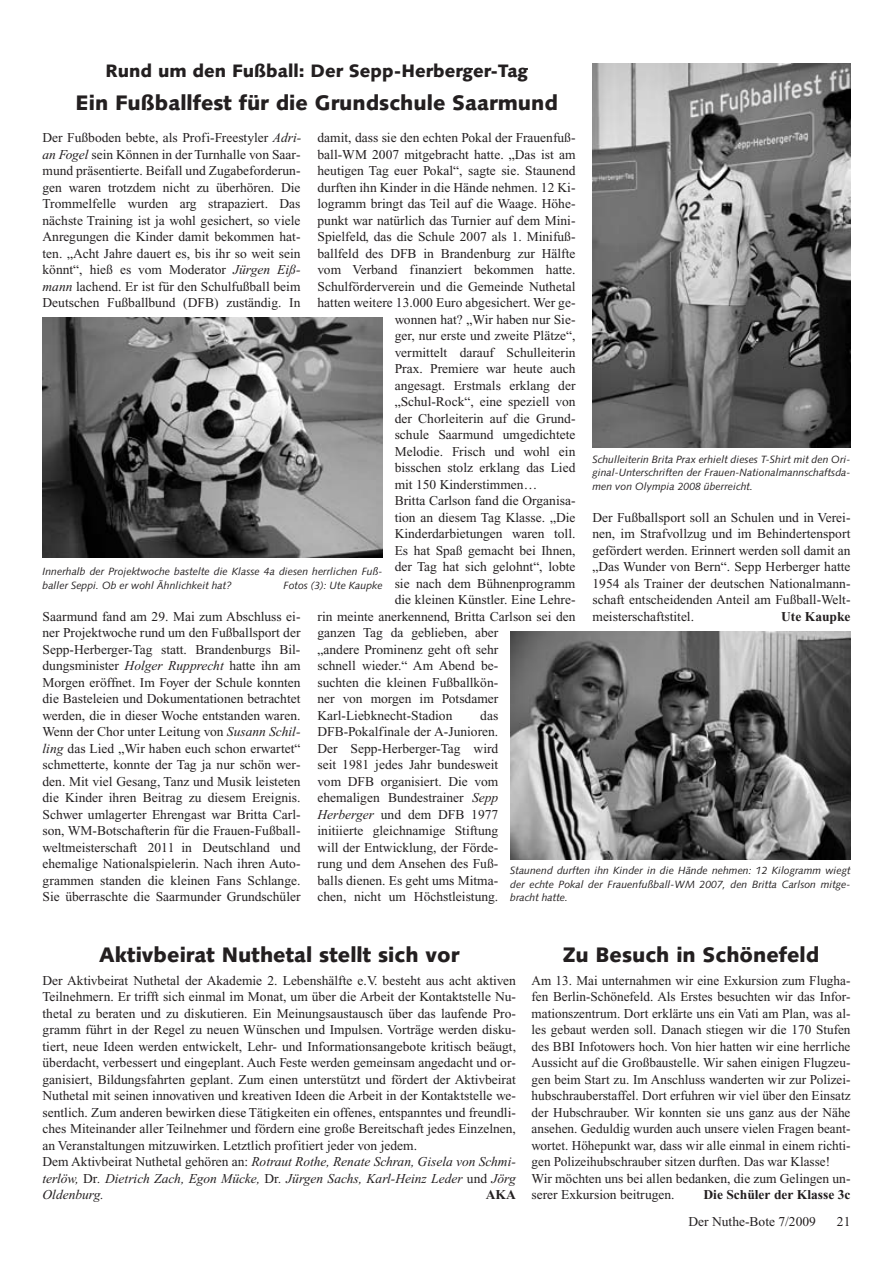
<style>
.page{position:relative;width:893px;height:1263px;background:#fff}
.page>*{position:absolute;margin:0;border:0;box-sizing:border-box;transform-origin:0 0}
.t1{font:900 21px "Syntax";color:#231f20}
.t2{font:900 18px "Syntax";color:#231f20}
.t3{font:13.5px/16.5px "Times New Roman";color:#231f20;text-align:justify}
.t4{font:700 13.5px "Times New Roman";color:#231f20}
.t5{font:italic 10.5px/13.5px "Syntax";color:#231f20;text-align:justify}
.s1{font-style:italic}
.s2{color:#fff}
</style>
<div class="page">
<img style="left:43px;top:318px;width:340px;height:239px">
<img style="left:592px;top:64px;width:258px;height:384px">
<img style="left:510px;top:632px;width:340px;height:228px">
<h2 class="t2" style="left:106px;top:62px;width:424px">Rund um den Fußball: Der Sepp-Herberger-Tag</h2>
<h1 class="t1" style="left:76px;top:92px;width:484px">Ein Fußballfest für die Grundschule Saarmund</h1>
<p class="t3" style="left:43px;top:131px;width:260px">Der Fußboden bebte, als Profi-Freestyler <span class="s1">Adri&shy;an Fogel</span> sein Können in der Turnhalle von Saar&shy;mund präsentierte. Beifall und Zugabeforderun&shy;gen waren trotzdem nicht zu überhören. Die Trommelfelle wurden arg strapaziert. Das nächste Training ist ja wohl gesichert, so viele Anregungen die Kinder damit bekommen hat&shy;ten. „Acht Jahre dauert es, bis ihr so weit sein könnt“, hieß es vom Moderator <span class="s1">Jürgen Eiß&shy;mann</span> lachend. Er ist für den Schulfußball beim Deutschen Fußballbund (DFB) zuständig. In</p>
<p class="t3" style="left:317px;top:131px;width:259px">damit, dass sie den echten Pokal der Frauenfuß-</p>
<p class="t3" style="left:317px;top:147px;width:260px">ball-WM 2007 mitgebracht hatte. „Das ist am</p>
<p class="t3" style="left:317px;top:164px;width:259px">heutigen Tag euer Pokal“, sagte sie. Staunend</p>
<p class="t3" style="left:317px;top:180px;width:259px">durften ihn Kinder in die Hände nehmen. 12 Ki-</p>
<p class="t3" style="left:317px;top:197px;width:260px">logramm bringt das Teil auf die Waage. Höhe-</p>
<p class="t3" style="left:317px;top:213px;width:259px">punkt war natürlich das Turnier auf dem Mini-</p>
<p class="t3" style="left:317px;top:230px;width:260px">Spielfeld, das die Schule 2007 als 1. Minifuß-</p>
<p class="t3" style="left:317px;top:246px;width:260px">ballfeld des DFB in Brandenburg zur Hälfte</p>
<p class="t3" style="left:317px;top:263px;width:260px">vom Verband finanziert bekommen hatte.</p>
<p class="t3" style="left:317px;top:279px;width:260px">Schulförderverein und die Gemeinde Nuthetal</p>
<p class="t3" style="left:317px;top:296px;width:260px">hatten weitere 13.000 Euro abgesichert. Wer ge-</p>
<p class="t3" style="left:395px;top:312px;width:182px">wonnen hat? „Wir haben nur Sie-</p>
<p class="t3" style="left:395px;top:329px;width:182px">ger, nur erste und zweite Plätze“,</p>
<p class="t3" style="left:395px;top:345px;width:182px">vermittelt darauf Schulleiterin</p>
<p class="t3" style="left:395px;top:362px;width:182px">Prax. Premiere war heute auch</p>
<p class="t3" style="left:395px;top:378px;width:182px">angesagt. Erstmals erklang der</p>
<p class="t3" style="left:395px;top:395px;width:182px">„Schul-Rock“, eine speziell von</p>
<p class="t3" style="left:395px;top:411px;width:182px">der Chorleiterin auf die Grund-</p>
<p class="t3" style="left:395px;top:428px;width:182px">schule Saarmund umgedichtete</p>
<p class="t3" style="left:395px;top:444px;width:182px">Melodie. Frisch und wohl ein</p>
<p class="t3" style="left:395px;top:461px;width:182px">bisschen stolz erklang das Lied</p>
<p class="t3" style="left:395px;top:477px;width:144px">mit 150 Kinderstimmen…</p>
<p class="t3" style="left:395px;top:494px;width:182px">Britta Carlson fand die Organisa-</p>
<p class="t3" style="left:395px;top:510px;width:182px">tion an diesem Tag Klasse. „Die</p>
<p class="t3" style="left:395px;top:527px;width:182px">Kinderdarbietungen waren toll.</p>
<p class="t3" style="left:395px;top:543px;width:182px">Es hat Spaß gemacht bei Ihnen,</p>
<p class="t3" style="left:395px;top:560px;width:182px">der Tag hat sich gelohnt“, lobte</p>
<p class="t3" style="left:395px;top:576px;width:182px">sie nach dem Bühnenprogramm</p>
<p class="t3" style="left:395px;top:593px;width:182px">die kleinen Künstler. Eine Lehre-</p>
<p class="t3" style="left:317px;top:609px;width:259px">rin meinte anerkennend, Britta Carlson sei den</p>
<p class="t3" style="left:317px;top:626px;width:182px">ganzen Tag da geblieben, aber</p>
<p class="t3" style="left:317px;top:642px;width:182px">„andere Prominenz geht oft sehr</p>
<p class="t3" style="left:317px;top:659px;width:182px">schnell wieder.“ Am Abend be-</p>
<p class="t3" style="left:317px;top:675px;width:182px">suchten die kleinen Fußballkön-</p>
<p class="t3" style="left:317px;top:692px;width:182px">ner von morgen im Potsdamer</p>
<p class="t3" style="left:317px;top:708px;width:136px">Karl-Liebknecht-Stadion</p>
<p class="t5" style="left:592px;top:453px;width:260px">Schulleiterin Brita Prax erhielt dieses T-Shirt mit den Ori&shy;ginal-Unterschriften der Frauen-Nationalmannschaftsda&shy;men von Olympia 2008 überreicht.</p>
<p class="t3" style="left:592px;top:510px;width:260px">Der Fußballsport soll an Schulen und in Verei&shy;nen, im Strafvollzug und im Behindertensport gefördert werden. Erinnert werden soll damit an „Das Wunder von Bern“. Sepp Herberger hatte 1954 als Trainer der deutschen Nationalmann&shy;schaft entscheidenden Anteil am Fußball-Welt&shy;meisterschaftstitel.</p>
<p class="t5" style="left:43px;top:566px;width:342px">Innerhalb der Projektwoche bastelte die Klasse 4a diesen herrlichen Fuß&shy;baller Seppi. Ob er wohl Ähnlichkeit hat?</p>
<p class="t5" style="left:284px;top:579px;width:101px">Fotos (3): Ute Kaupke</p>
<p class="t3" style="left:43px;top:609px;width:260px">Saarmund fand am 29. Mai zum Abschluss ei&shy;ner Projektwoche rund um den Fußballsport der Sepp-Herberger-Tag statt. Brandenburgs Bil&shy;dungsminister <span class="s1">Holger Rupprecht</span> hatte ihn am Morgen eröffnet. Im Foyer der Schule konnten die Basteleien und Dokumentationen betrachtet werden, die in dieser Woche entstanden waren.<br>Wenn der Chor unter Leitung von <span class="s1">Susann Schil&shy;ling</span> das Lied „Wir haben euch schon erwartet“ schmetterte, konnte der Tag ja nur schön wer&shy;den. Mit viel Gesang, Tanz und Musik leisteten die Kinder ihren Beitrag zu diesem Ereignis.<br>Schwer umlagerter Ehrengast war Britta Carl&shy;son, WM-Botschafterin für die Frauen-Fußball&shy;weltmeisterschaft 2011 in Deutschland und ehemalige Nationalspielerin. Nach ihren Auto&shy;grammen standen die kleinen Fans Schlange.<br>Sie überraschte die Saarmunder Grundschüler</p>
<p class="t4" style="left:781px;top:611px;width:71px">Ute Kaupke</p>
<p class="t3" style="left:317px;top:708px;width:182px;text-indent:163px">das DFB-Pokalfinale der A-Junioren.<br>Der Sepp-Herberger-Tag wird seit 1981 jedes Jahr bundesweit vom DFB organisiert. Die vom ehemaligen Bundestrainer <span class="s1">Sepp Herberger</span> und dem DFB 1977 initiierte gleichnamige Stiftung will der Entwicklung, der Förde&shy;rung und dem Ansehen des Fuß&shy;balls dienen. Es geht ums Mitma&shy;chen, nicht um Höchstleistung.</p>
<p class="t5" style="left:510px;top:864px;width:342px">Staunend durften ihn Kinder in die Hände nehmen: 12 Kilogramm wiegt der echte Pokal der Frauenfußball-WM 2007, den Britta Carlson mitge&shy;bracht hatte.</p>
<h1 class="t1" style="left:99px;top:944px;width:362px">Aktivbeirat Nuthetal stellt sich vor</h1>
<p class="t3" style="left:43px;top:973px;width:475px;text-align:left">Der Aktivbeirat Nuthetal der Akademie 2. Lebenshälfte e.V. besteht aus acht aktiven Teilnehmern. Er trifft sich einmal im Monat, um über die Arbeit der Kontaktstelle Nu&shy;thetal zu beraten und zu diskutieren. Ein Meinungsaustausch über das laufende Pro&shy;gramm führt in der Regel zu neuen Wünschen und Impulsen. Vorträge werden disku&shy;tiert, neue Ideen werden entwickelt, Lehr- und Informationsangebote kritisch beäugt, überdacht, verbessert und eingeplant. Auch Feste werden gemeinsam angedacht und or&shy;ganisiert, Bildungsfahrten geplant. Zum einen unterstützt und fördert der Aktivbeirat Nuthetal mit seinen innovativen und kreativen Ideen die Arbeit in der Kontaktstelle we&shy;sentlich. Zum anderen bewirken diese Tätigkeiten ein offenes, entspanntes und freundli&shy;ches Miteinander aller Teilnehmer und fördern eine große Bereitschaft jedes Einzelnen, an Veranstaltungen mitzuwirken. Letztlich profitiert jeder von jedem.<br>Dem Aktivbeirat Nuthetal gehören an: <span class="s1">Rotraut Rothe, Renate Schran, Gisela von Schmi&shy;terlöw,</span> Dr<span class="s1">. Dietrich Zach, Egon Mücke,</span> Dr<span class="s1">. Jürgen Sachs, Karl-Heinz Leder</span> und <span class="s1">Jörg Oldenburg.</span></p>
<p class="t4" style="left:486px;top:1189px;width:31px">AKA</p>
<h1 class="t1" style="left:563px;top:944px;width:258px">Zu Besuch in Schönefeld</h1>
<p class="t3" style="left:531px;top:973px;width:321px;text-align:left">Am 13. Mai unternahmen wir eine Exkursion zum Flugha&shy;fen Berlin-Schönefeld. Als Erstes besuchten wir das Infor&shy;mationszentrum. Dort erklärte uns ein Vati am Plan, was al&shy;les gebaut werden soll. Danach stiegen wir die 170 Stufen des BBI Infotowers hoch. Von hier hatten wir eine herrliche Aussicht auf die Großbaustelle. Wir sahen einigen Flugzeu&shy;gen beim Start zu. Im Anschluss wanderten wir zur Polizei&shy;hubschrauberstaffel. Dort erfuhren wir viel über den Einsatz der Hubschrauber. Wir konnten sie uns ganz aus der Nähe ansehen. Geduldig wurden auch unsere vielen Fragen beant&shy;wortet. Höhepunkt war, dass wir alle einmal in einem richti&shy;gen Polizeihubschrauber sitzen durften. Das war Klasse!<br>Wir möchten uns bei allen bedanken, die zum Gelingen un&shy;serer Exkursion beitrugen.</p>
<p class="t4" style="left:703px;top:1189px;width:148px">Die Schüler der Klasse 3c</p>
<p class="t3" style="left:688px;top:1214px;width:163px">Der Nuthe-Bote 7/2009<span class="s2">mm</span>21</p>
</div>
